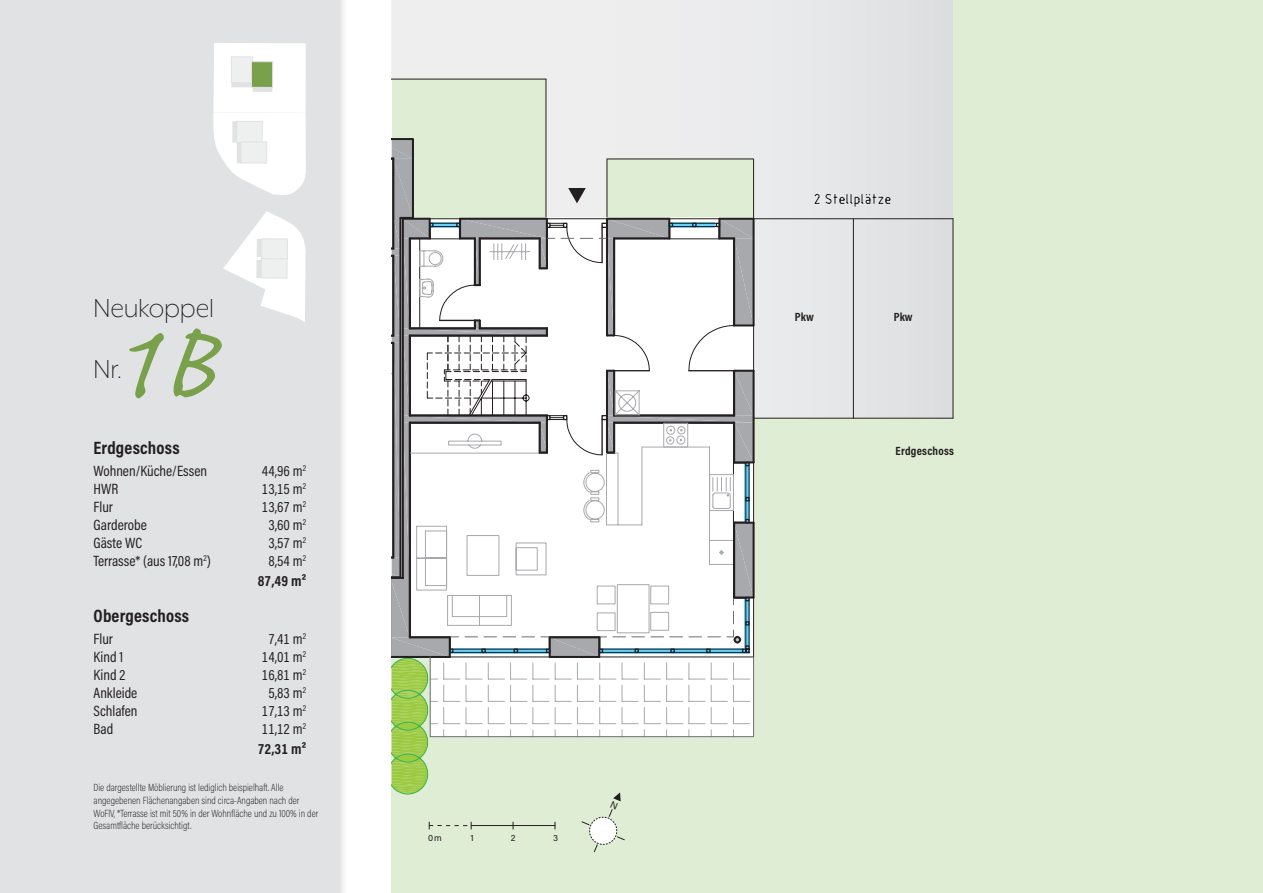
<style>
.page{position:relative;width:1263px;height:893px;background:#fff}
.page>*{position:absolute;margin:0;border:0;box-sizing:border-box;transform-origin:0 0}
.t1{font:136.5px "Caflisch Script Pro";color:#79a04b}
.t2{font:300 30px/60.3px "Mr Eaves XL Mod OT";letter-spacing:-.005em;color:#231f20}
.t3{font:700 18px "Acumin Pro Cond";letter-spacing:.01em;color:#231f20}
.t4{font:15px "Acumin Pro Cond";color:#231f20}
.t5{font:700 15px/20.1px "Acumin Pro Cond";color:#231f20;text-align:right}
.t6{font:700 12px "Acumin Pro Cond";letter-spacing:.02em;color:#231f20}
.t7{font:200 10.5px/12.6px "Acumin Pro Cond";color:#231f20}
.t8{font:9.15px "Acumin Pro";color:#231f20}
.s1{font-weight:400}
</style>
<div class="page">
<svg style="left:391px;top:0;width:562px;height:418px;background:#e5e6e7"></svg>
<div style="left:754px;top:418px;width:221px;height:475px;background:#e0edd5"></div>
<div style="left:391px;top:738px;width:473px;height:155px;background:#e0edd5"></div>
<div style="left:391px;top:657px;width:39px;height:236px;background:#e0edd5"></div>
<div style="left:953px;top:0;width:310px;height:893px;background:#e0edd5"></div>
<hr style="left:752px;top:523px;width:2px;height:74px;background:#231f20">
<hr style="left:752px;top:371px;width:2px;height:91px;background:#231f20">
<hr style="left:753px;top:418px;width:200px;height:1px;background:#231f20">
<hr style="left:753px;top:597px;width:1px;height:60px;background:#231f20">
<hr style="left:853px;top:219px;width:1px;height:199px;background:#231f20">
<svg style="left:813px;top:193px;width:78px;height:14px"></svg>
<hr style="left:753px;top:462px;width:1px;height:61px;background:#231f20">
<hr style="left:753px;top:218px;width:200px;height:1px;background:#231f20">
<svg style="left:392px;top:79px;width:362px;height:246px;background:#e4e9e0"></svg>
<hr style="left:753px;top:325px;width:1px;height:46px;background:#231f20">
<hr style="left:953px;top:219px;width:1px;height:199px;background:#231f20">
<div style="left:0;top:0;width:348px;height:893px;background:#231f20;opacity:.2"></div>
<div style="left:0;top:0;width:338px;height:893px;background:#e1e2e4"></div>
<svg style="left:213px;top:43px;width:93px;height:152px;background:#fbfbfb"></svg>
<svg style="left:223px;top:211px;width:83px;height:111px"></svg>
<div style="left:231px;top:57px;width:22px;height:26px;background:#eeefef"></div>
<div style="left:231px;top:56px;width:22px;height:27px;border:1px solid #e1e2e4"></div>
<div style="left:237px;top:121px;width:25px;height:22px;background:#eef0ef"></div>
<div style="left:236px;top:121px;width:27px;height:22px;border:1px solid #e1e2e4"></div>
<div style="left:251px;top:62px;width:22px;height:25px;background:#79a04b"></div>
<div style="left:251px;top:61px;width:22px;height:27px;border:1px solid #e1e2e4"></div>
<div style="left:241px;top:142px;width:26px;height:21px;background:#eef0ef"></div>
<div style="left:241px;top:141px;width:26px;height:23px;border:1px solid #e1e2e4"></div>
<div style="left:261px;top:258px;width:26px;height:20px;background:#eef0ef"></div>
<div style="left:261px;top:258px;width:26px;height:20px;border:1px solid #e1e2e4"></div>
<div style="left:262px;top:239px;width:25px;height:20px;background:#eef0ef"></div>
<div style="left:261px;top:238px;width:27px;height:21px;border:1px solid #e1e2e4"></div>
<hr style="left:231px;top:83px;width:20px;height:4px;background:#e1e2e4">
<div style="left:232px;top:121px;width:5px;height:21px;background:#e1e2e4"></div>
<hr style="left:237px;top:143px;width:4px;height:20px;background:#e1e2e4">
<div style="left:252px;top:87px;width:20px;height:5px;background:#e1e2e4"></div>
<div style="left:257px;top:239px;width:5px;height:18px;background:#e1e2e4"></div>
<div style="left:256px;top:260px;width:5px;height:18px;background:#e1e2e4"></div>
<svg style="left:392px;top:137px;width:361px;height:715px"></svg>
<h2 class="t2" style="left:94px;top:278px;width:122px">Neukoppel<br>Nr.</h2>
<h1 class="t1" style="left:109px;top:292px;width:106px">1B</h1>
<h3 class="t3" style="left:94px;top:435px;width:88px">Erdgeschoss</h3>
<h3 class="t4" style="left:94px;top:461px;width:115px">Wohnen/Küche/Essen</h3>
<h3 class="t4" style="left:262px;top:461px;width:46px">44,96 m<sup>2</sup></h3>
<h3 class="t4" style="left:94px;top:479px;width:26px">HWR</h3>
<h3 class="t4" style="left:262px;top:479px;width:46px">13,15 m<sup>2</sup></h3>
<h3 class="t4" style="left:94px;top:497px;width:21px">Flur</h3>
<h3 class="t4" style="left:262px;top:497px;width:46px">13,67 m<sup>2</sup></h3>
<h3 class="t4" style="left:94px;top:515px;width:55px">Garderobe</h3>
<h3 class="t4" style="left:268px;top:515px;width:39px">3,60 m<sup>2</sup></h3>
<h3 class="t4" style="left:94px;top:533px;width:50px">Gäste WC</h3>
<h3 class="t4" style="left:268px;top:533px;width:39px">3,57 m<sup>2</sup></h3>
<h3 class="t4" style="left:94px;top:551px;width:119px">Terrasse* (aus 17,08 m<sup>2</sup>)</h3>
<h3 class="t5" style="left:258px;top:550px;width:50px"><span class="s1">8,54 m</span><sup>2<br></sup>87,49 m²</h3>
<h3 class="t3" style="left:94px;top:604px;width:97px">Obergeschoss</h3>
<h3 class="t4" style="left:94px;top:629px;width:21px">Flur</h3>
<h3 class="t4" style="left:268px;top:629px;width:39px">7,41 m<sup>2</sup></h3>
<h3 class="t4" style="left:94px;top:647px;width:31px">Kind 1</h3>
<h3 class="t4" style="left:262px;top:647px;width:46px">14,01 m<sup>2</sup></h3>
<h3 class="t4" style="left:94px;top:665px;width:33px">Kind 2</h3>
<h3 class="t4" style="left:262px;top:665px;width:46px">16,81 m<sup>2</sup></h3>
<h3 class="t4" style="left:94px;top:683px;width:45px">Ankleide</h3>
<h3 class="t4" style="left:268px;top:683px;width:39px">5,83 m<sup>2</sup></h3>
<h3 class="t4" style="left:94px;top:701px;width:46px">Schlafen</h3>
<h3 class="t4" style="left:262px;top:701px;width:46px">17,13 m<sup>2</sup></h3>
<h3 class="t4" style="left:94px;top:719px;width:21px">Bad</h3>
<h3 class="t5" style="left:258px;top:718px;width:50px;text-align:left"><span class="s1">11,12 m</span><sup>2<br></sup>72,31 m²</h3>
<p class="t7" style="left:94px;top:781px;width:226px">Die dargestellte Möblierung ist lediglich beispielhaft. Alle angegebenen Flächenangaben sind circa-Angaben nach der WoFlV, *Terrasse ist mit 50% in der Wohnfläche und zu 100% in der Gesamtfläche berücksichtigt.</p>
<p class="t8" style="left:428px;top:831px;width:15px">0m</p>
<p class="t8" style="left:470px;top:831px;width:5px">1</p>
<p class="t8" style="left:511px;top:831px;width:6px">2</p>
<p class="t8" style="left:553px;top:831px;width:6px">3</p>
<p class="t6" style="left:795px;top:309px;width:20px">Pkw</p>
<p class="t6" style="left:894px;top:309px;width:20px">Pkw</p>
<p class="t6" style="left:895px;top:443px;width:60px">Erdgeschoss</p>
</div>
